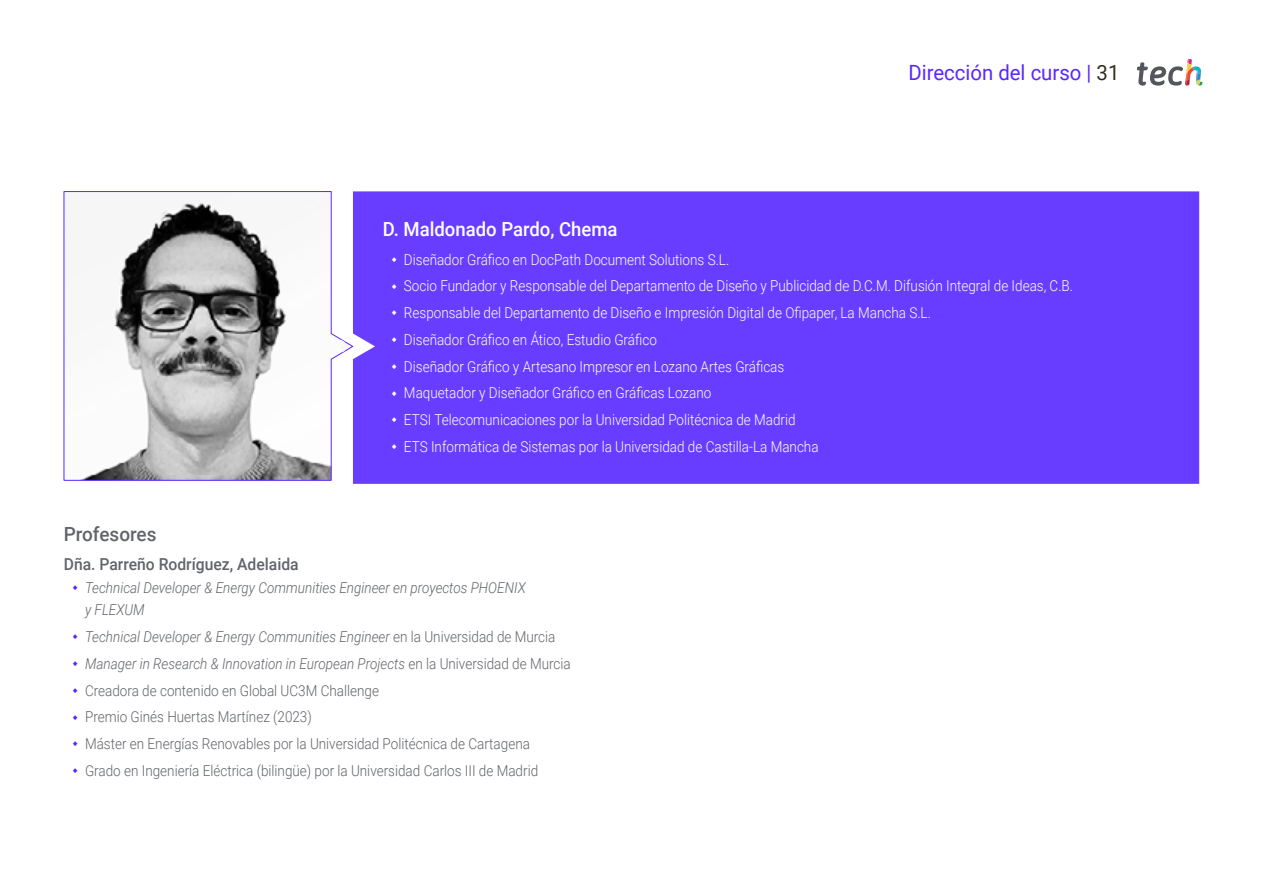
<style>
.page{position:relative;width:1263px;height:893px;background:#fff}
.page>*{position:absolute;margin:0;border:0;box-sizing:border-box;transform-origin:0 0}
.t1{font:21px "Roboto";color:#5927ff}
.t2{font:500 19.5px "Roboto";color:#fff;scale:.95 1}
.t3{font:500 19.5px "Roboto";color:#61646a}
.t4{font:500 16.5px "Roboto";color:#61646a;scale:.95 1}
.t5{font:300 15px/26.7px "Roboto";color:#fff;scale:.9 1}
.t6{font:300 15px/26.7px "Roboto";color:#61646a;scale:.9 1}
.t7{font:italic 300 15px/22.5px "Roboto";color:#61646a;scale:.9 1}
.s1{color:#312e20}
.s2{font-style:italic}
</style>
<div class="page">
<div style="left:353px;top:191px;width:846px;height:293px;background:#693dff"></div>
<svg style="left:64px;top:191px;width:289px;height:290px"></svg>
<svg style="left:341px;top:340px;width:4px;height:12px"></svg>
<svg style="left:1137px;top:59px;width:65px;height:27px"></svg>
<svg style="left:392px;top:257px;width:5px;height:5px"></svg>
<svg style="left:392px;top:284px;width:5px;height:5px"></svg>
<svg style="left:392px;top:310px;width:5px;height:5px"></svg>
<svg style="left:392px;top:337px;width:5px;height:5px"></svg>
<svg style="left:392px;top:364px;width:5px;height:5px"></svg>
<svg style="left:392px;top:391px;width:5px;height:5px"></svg>
<svg style="left:392px;top:417px;width:5px;height:5px"></svg>
<svg style="left:392px;top:444px;width:5px;height:5px"></svg>
<h1 class="t1" style="left:908px;top:57px;width:213px">Dirección del curso | <span class="s1">31</span></h1>
<h2 class="t2" style="left:383px;top:215px;width:249px">D. Maldonado Pardo, Chema</h2>
<p class="t5" style="left:404px;top:245px;width:745px">Diseñador Gráfico en DocPath Document Solutions S.L.<br>Socio Fundador y Responsable del Departamento de Diseño y Publicidad de D.C.M. Difusión Integral de Ideas, C.B.<br>Responsable del Departamento de Diseño e Impresión Digital de Ofipaper, La Mancha S.L.<br>Diseñador Gráfico en Ático, Estudio Gráfico<br>Diseñador Gráfico y Artesano Impresor en Lozano Artes Gráficas<br>Maquetador y Diseñador Gráfico en Gráficas Lozano<br>ETSI Telecomunicaciones por la Universidad Politécnica de Madrid<br>ETS Informática de Sistemas por la Universidad de Castilla-La Mancha</p>
<h2 class="t3" style="left:64px;top:520px;width:94px">Profesores</h2>
<p class="t4" style="left:64px;top:553px;width:249px">Dña. Parreño Rodríguez, Adelaida</p>
<p class="t7" style="left:85px;top:576px;width:491px">Technical Developer &amp; Energy Communities Engineer en proyectos PHOENIX y FLEXUM</p>
<p class="t6" style="left:85px;top:623px;width:541px"><span class="s2">Technical Developer &amp; Energy Communities Engineer</span> en la Universidad de Murcia <span class="s2">Manager in Research &amp; Innovation in European Projects</span> en la Universidad de Murcia Creadora de contenido en Global UC3M Challenge<br>Premio Ginés Huertas Martínez (2023)<br>Máster en Energías Renovables por la Universidad Politécnica de Cartagena<br>Grado en Ingeniería Eléctrica (bilingüe) por la Universidad Carlos III de Madrid</p>
</div>
